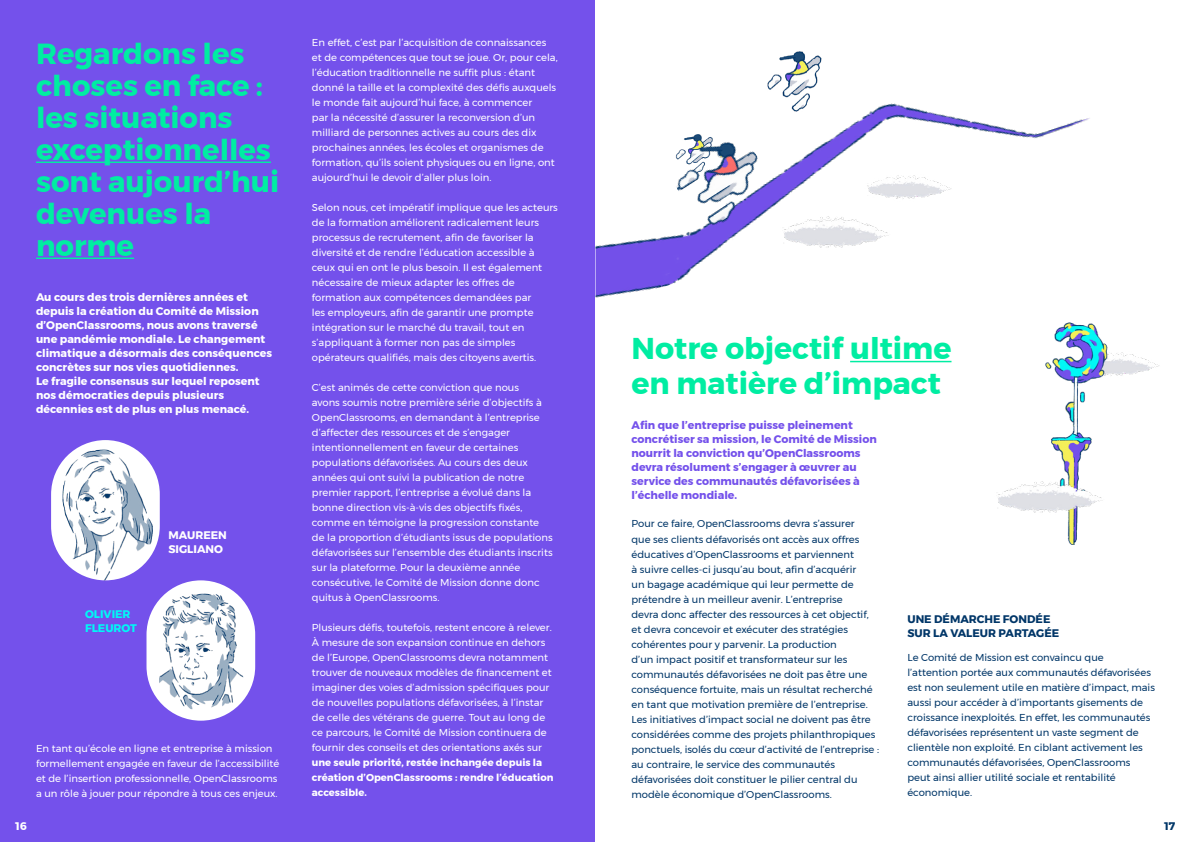
<style>
.page{position:relative;width:1191px;height:842px;background:#7451eb}
.page>*{position:absolute;margin:0;border:0;box-sizing:border-box;transform-origin:0 0}
.t1{font:700 30px/35px "Montserrat";color:#00eda2}
.t2{font:700 29px/32px "Montserrat";color:#00eda2}
.t3{font:700 11px/14px "Montserrat";color:#fff}
.t4{font:700 11px/14px "Montserrat";color:#7451eb}
.t5{font:700 11px/14px "Montserrat";color:#003668}
.t6{font:700 11px/14px "Montserrat";color:#00f8f6}
.t7{font:10px/15px "Montserrat";color:#fff}
.t8{font:10px/15px "Montserrat";color:#003668}
.t9{font:700 10px/15px "Montserrat";color:#fff}
</style>
<div class="page">
<hr style="left:36px;top:162px;width:235px;height:1px;background:#00eda2">
<hr style="left:36px;top:258px;width:98px;height:1px;background:#00eda2">
<div style="left:595px;top:0;width:596px;height:842px;background:#fff"></div>
<hr style="left:850px;top:361px;width:101px;height:1px;background:#00eda2">
<div style="left:51px;top:440px;width:109px;height:140px;background:#fff;border-radius:54px"></div>
<img style="left:62px;top:450px;width:98px;height:130px">
<div style="left:146px;top:580px;width:109px;height:141px;background:#fff;border-radius:54px"></div>
<img style="left:159px;top:594px;width:84px;height:115px">
<img style="left:595px;top:103px;width:495px;height:195px">
<img style="left:763px;top:211px;width:137px;height:42px">
<img style="left:852px;top:170px;width:107px;height:33px">
<img style="left:1111px;top:352px;width:49px;height:24px">
<img style="left:763px;top:51px;width:68px;height:61px">
<img style="left:665px;top:124px;width:112px;height:110px">
<img style="left:1045px;top:322px;width:66px;height:222px">
<img style="left:998px;top:476px;width:113px;height:41px">
<h2 class="t2" style="left:36px;top:38px;width:245px">Regardons les choses en face : les situations exceptionnelles sont aujourd’hui devenues la norme</h2>
<p class="t3" style="left:36px;top:290px;width:237px">Au cours des trois dernières années et depuis la création du Comité de Mission d’OpenClassrooms, nous avons traversé une pandémie mondiale. Le changement climatique a désormais des conséquences concrètes sur nos vies quotidiennes.<br>Le fragile consensus sur lequel reposent nos démocraties depuis plusieurs décennies est de plus en plus menacé.</p>
<p class="t6" style="left:85px;top:607px;width:53px">OLIVIER<br>FLEUROT</p>
<p class="t3" style="left:168px;top:528px;width:60px">MAUREEN<br>SIGLIANO</p>
<p class="t3" style="left:16px;top:819px;width:13px">16</p>
<p class="t7" style="left:36px;top:741px;width:245px">En tant qu’école en ligne et entreprise à mission formellement engagée en faveur de l’accessibilité et de l’insertion professionnelle, OpenClassrooms a un rôle à jouer pour répondre à tous ces enjeux.</p>
<p class="t7" style="left:312px;top:35px;width:247px">En effet, c’est par l’acquisition de connaissances et de compétences que tout se joue. Or, pour cela, l’éducation traditionnelle ne suffit plus : étant donné la taille et la complexité des défis auxquels le monde fait aujourd’hui face, à commencer<br>par la nécessité d’assurer la reconversion d’un milliard de personnes actives au cours des dix prochaines années, les écoles et organismes de formation, qu’ils soient physiques ou en ligne, ont aujourd’hui le devoir d’aller plus loin.</p>
<p class="t7" style="left:312px;top:200px;width:247px">Selon nous, cet impératif implique que les acteurs de la formation améliorent radicalement leurs processus de recrutement, afin de favoriser la diversité et de rendre l’éducation accessible à ceux qui en ont le plus besoin. Il est également nécessaire de mieux adapter les offres de formation aux compétences demandées par<br>les employeurs, afin de garantir une prompte intégration sur le marché du travail, tout en s’appliquant à former non pas de simples opérateurs qualifiés, mais des citoyens avertis.</p>
<p class="t7" style="left:312px;top:380px;width:242px">C’est animés de cette conviction que nous<br>avons soumis notre première série d’objectifs à OpenClassrooms, en demandant à l’entreprise d’affecter des ressources et de s’engager intentionnellement en faveur de certaines populations défavorisées. Au cours des deux années qui ont suivi la publication de notre premier rapport, l’entreprise a évolué dans la bonne direction vis-à-vis des objectifs fixés, comme en témoigne la progression constante de la proportion d’étudiants issus de populations défavorisées sur l’ensemble des étudiants inscrits sur la plateforme. Pour la deuxième année consécutive, le Comité de Mission donne donc quitus à OpenClassrooms.</p>
<p class="t7" style="left:312px;top:620px;width:241px">Plusieurs défis, toutefois, restent encore à relever.<br>À mesure de son expansion continue en dehors de l’Europe, OpenClassrooms devra notamment trouver de nouveaux modèles de financement et imaginer des voies d’admission spécifiques pour de nouvelles populations défavorisées, à l’instar de celle des vétérans de guerre. Tout au long de ce parcours, le Comité de Mission continuera de fournir des conseils et des orientations axés sur</p>
<p class="t9" style="left:312px;top:755px;width:243px">une seule priorité, restée inchangée depuis la création d’OpenClassrooms : rendre l’éducation accessible.</p>
<h1 class="t1" style="left:631px;top:331px;width:321px">Notre objectif ultime en matière d’impact</h1>
<p class="t4" style="left:631px;top:418px;width:247px">Afin que l’entreprise puisse pleinement concrétiser sa mission, le Comité de Mission nourrit la conviction qu’OpenClassrooms devra résolument s’engager à œuvrer au service des communautés défavorisées à l’échelle mondiale.</p>
<p class="t8" style="left:631px;top:516px;width:249px">Pour ce faire, OpenClassrooms devra s’assurer<br>que ses clients défavorisés ont accès aux offres éducatives d’OpenClassrooms et parviennent<br>à suivre celles-ci jusqu’au bout, afin d’acquérir<br>un bagage académique qui leur permette de prétendre à un meilleur avenir. L’entreprise<br>devra donc affecter des ressources à cet objectif, et devra concevoir et exécuter des stratégies cohérentes pour y parvenir. La production<br>d’un impact positif et transformateur sur les communautés défavorisées ne doit pas être une conséquence fortuite, mais un résultat recherché en tant que motivation première de l’entreprise.<br>Les initiatives d’impact social ne doivent pas être considérées comme des projets philanthropiques ponctuels, isolés du cœur d’activité de l’entreprise : au contraire, le service des communautés défavorisées doit constituer le pilier central du modèle économique d’OpenClassrooms.</p>
<p class="t5" style="left:907px;top:612px;width:153px">UNE DÉMARCHE FONDÉE<br>SUR LA VALEUR PARTAGÉE</p>
<p class="t8" style="left:907px;top:649px;width:249px">Le Comité de Mission est convaincu que l’attention portée aux communautés défavorisées est non seulement utile en matière d’impact, mais aussi pour accéder à d’importants gisements de croissance inexploités. En effet, les communautés défavorisées représentent un vaste segment de clientèle non exploité. En ciblant activement les communautés défavorisées, OpenClassrooms peut ainsi allier utilité sociale et rentabilité économique.</p>
<p class="t5" style="left:1164px;top:819px;width:12px">17</p>
</div>
